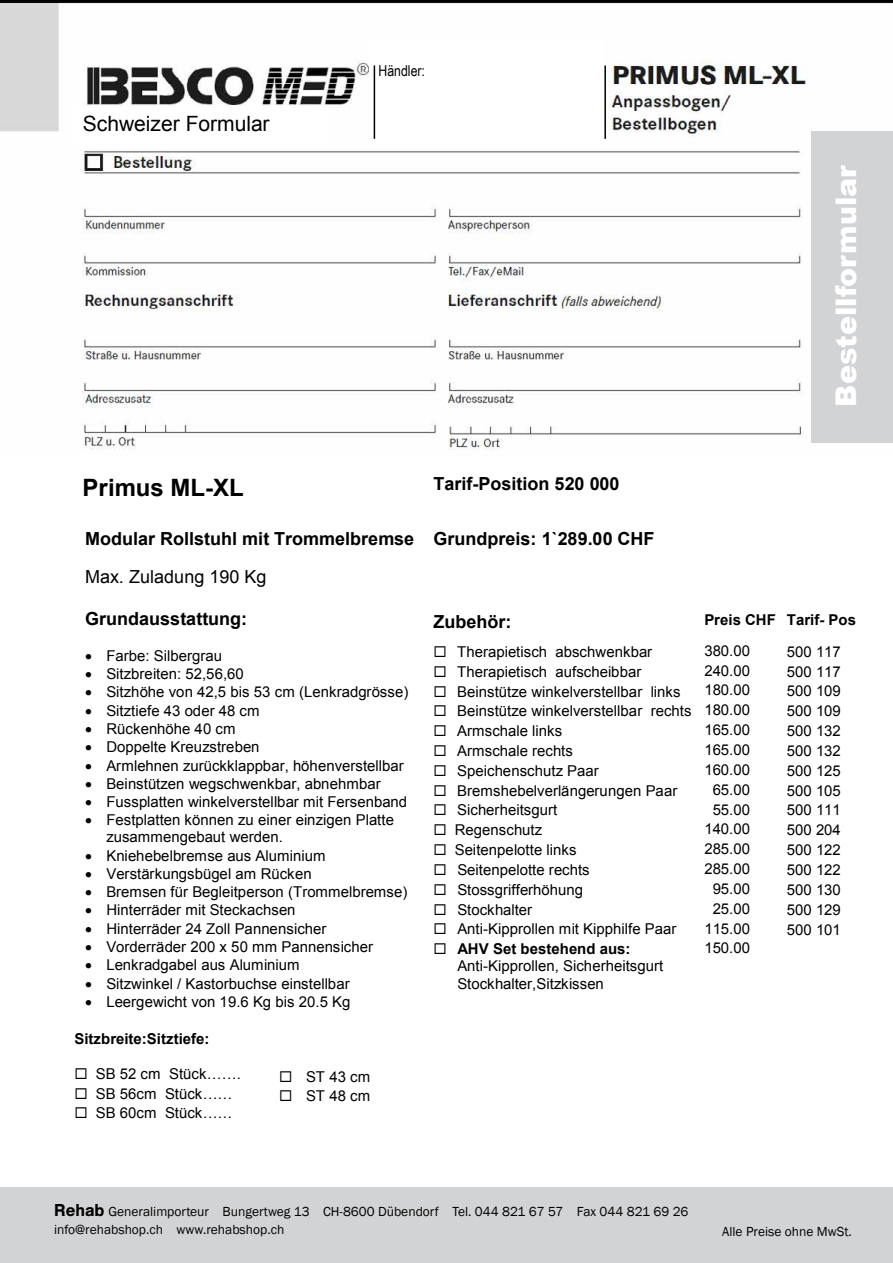
<style>
.page{position:relative;width:893px;height:1263px;background:#fff}
.page>*{position:absolute;margin:0;border:0;box-sizing:border-box;transform-origin:0 0}
.t1{font:900 28.5px "Arial";color:#fff}
.t2{font:700 24px "Arial";color:#000}
.t3{font:21px "Arial";color:#000}
.t4{font:700 18px "Arial";color:#000}
.t5{font:18px "Arial";letter-spacing:.005em;color:#000}
.t6{font:15px/19.8px "Arial";color:#000}
.t7{font:700 15px "Arial";color:#000}
.t8{font:15px "Arial Narrow";color:#000}
.t9{font:13.5px/18px "Franklin Gothic";color:#000}
.s1{font-weight:700}
.s2{font-family:"Nimbus San No 5 TCY";font-weight:500;font-size:18px}
</style>
<div class="page">
<div style="left:0;top:1188px;width:893px;height:75px;background:#d2d3d5"></div>
<img style="left:0;top:0;width:893px;height:450px">
<div style="left:72px;top:106px;width:256px;height:36px;background:#fff"></div>
<div style="left:369px;top:38px;width:235px;height:102px;background:#fff"></div>
<div style="left:811px;top:132px;width:82px;height:311px;background:#d2d3d5"></div>
<hr style="left:604px;top:65px;width:2px;height:74px;background:#000">
<hr style="left:374px;top:65px;width:1px;height:74px;background:#000">
<h3 class="t3" style="left:83px;top:110px;width:188px">Schweizer Formular</h3>
<p class="t8" style="left:379px;top:60px;width:48px">Händler:</p>
<h1 class="t1" style="left:825px;top:406px;width:244px;rotate:-90deg">Bestellformular</h1>
<h2 class="t2" style="left:83px;top:471px;width:163px">Primus ML-XL</h2>
<p class="t4" style="left:85px;top:527px;width:331px">Modular Rollstuhl mit Trommelbremse</p>
<p class="t5" style="left:85px;top:565px;width:183px">Max. Zuladung 190 Kg</p>
<p class="t4" style="left:85px;top:606px;width:164px">Grundausstattung:</p>
<p class="t6" style="left:85px;top:646px;width:138px">• Farbe: Silbergrau</p>
<p class="t6" style="left:85px;top:664px;width:160px">• Sitzbreiten: 52,56,60</p>
<p class="t6" style="left:85px;top:682px;width:325px">• Sitzhöhe von 42,5 bis 53 cm (Lenkradgrösse)</p>
<p class="t6" style="left:85px;top:700px;width:176px">• Sitztiefe 43 oder 48 cm</p>
<p class="t6" style="left:85px;top:719px;width:152px">• Rückenhöhe 40 cm</p>
<p class="t6" style="left:85px;top:737px;width:176px">• Doppelte Kreuzstreben</p>
<p class="t6" style="left:85px;top:755px;width:320px">• Armlehnen zurückklappbar, höhenverstellbar</p>
<p class="t6" style="left:85px;top:774px;width:297px">• Beinstützen wegschwenkbar, abnehmbar</p>
<p class="t6" style="left:85px;top:792px;width:324px">• Fussplatten winkelverstellbar mit Fersenband</p>
<p class="t6" style="left:106px;top:811px;width:289px;line-height:17.1px;text-indent:-21px">• Festplatten können zu einer einzigen Platte zusammengebaut werden.</p>
<p class="t6" style="left:85px;top:846px;width:242px">• Kniehebelbremse aus Aluminium</p>
<p class="t6" style="left:85px;top:864px;width:228px">• Verstärkungsbügel am Rücken</p>
<p class="t6" style="left:85px;top:882px;width:324px">• Bremsen für Begleitperson (Trommelbremse)</p>
<p class="t6" style="left:85px;top:900px;width:212px">• Hinterräder mit Steckachsen</p>
<p class="t6" style="left:85px;top:919px;width:243px">• Hinterräder 24 Zoll Pannensicher</p>
<p class="t6" style="left:85px;top:937px;width:289px">• Vorderräder 200 x 50 mm Pannensicher</p>
<p class="t6" style="left:85px;top:955px;width:216px">• Lenkradgabel aus Aluminium</p>
<p class="t6" style="left:85px;top:973px;width:266px">• Sitzwinkel / Kastorbuchse einstellbar</p>
<p class="t6" style="left:85px;top:992px;width:267px">• Leergewicht von 19.6 Kg bis 20.5 Kg</p>
<p class="t7" style="left:75px;top:1029px;width:136px">Sitzbreite:Sitztiefe:</p>
<p class="t6" style="left:75px;top:1064px;width:168px">◻ SB 52 cm Stück…….</p>
<p class="t6" style="left:75px;top:1084px;width:160px">◻ SB 56cm Stück……</p>
<p class="t6" style="left:75px;top:1103px;width:160px">◻ SB 60cm Stück……</p>
<p class="t6" style="left:279px;top:1066px;width:93px">◻ ST 43 cm</p>
<p class="t6" style="left:279px;top:1086px;width:93px">◻ ST 48 cm</p>
<p class="t4" style="left:433px;top:472px;width:188px">Tarif-Position 520 000</p>
<p class="t4" style="left:433px;top:527px;width:223px">Grundpreis: 1`289.00 CHF</p>
<p class="t4" style="left:433px;top:610px;width:79px">Zubehör:</p>
<p class="t6" style="left:433px;top:642px;width:220px">◻ Therapietisch abschwenkbar</p>
<p class="t6" style="left:433px;top:662px;width:209px">◻ Therapietisch aufscheibbar</p>
<p class="t6" style="left:433px;top:681px;width:249px">◻ Beinstütze winkelverstellbar links</p>
<p class="t6" style="left:433px;top:701px;width:260px">◻ Beinstütze winkelverstellbar rechts</p>
<p class="t6" style="left:433px;top:721px;width:130px">◻ Armschale links</p>
<p class="t6" style="left:433px;top:741px;width:141px">◻ Armschale rechts</p>
<p class="t6" style="left:433px;top:761px;width:167px">◻ Speichenschutz Paar</p>
<p class="t6" style="left:433px;top:781px;width:245px">◻ Bremshebelverlängerungen Paar</p>
<p class="t6" style="left:433px;top:800px;width:125px">◻ Sicherheitsgurt</p>
<p class="t6" style="left:434px;top:820px;width:110px">◻ Regenschutz</p>
<p class="t6" style="left:434px;top:840px;width:144px">◻ Seitenpelotte links</p>
<p class="t6" style="left:434px;top:860px;width:158px">◻ Seitenpelotte rechts</p>
<p class="t6" style="left:434px;top:880px;width:151px">◻ Stossgrifferhöhung</p>
<p class="t6" style="left:434px;top:900px;width:100px">◻ Stockhalter</p>
<p class="t6" style="left:434px;top:919px;width:244px">◻ Anti-Kipprollen mit Kipphilfe Paar</p>
<p class="t6" style="left:457px;top:940px;width:207px;line-height:17.2px;text-indent:-24px">◻ <span class="s1">AHV Set bestehend aus:<br></span>Anti-Kipprollen, Sicherheitsgurt<br>Stockhalter,Sitzkissen</p>
<p class="t7" style="left:704px;top:609px;width:73px">Preis CHF</p>
<p class="t6" style="left:704px;top:641px;width:47px;text-align:center">380.00<br>240.00<br>180.00<br>180.00<br>165.00<br>165.00<br>160.00<br>65.00<br>55.00<br>140.00<br>285.00<br>285.00<br>95.00<br>25.00<br>115.00<br>150.00</p>
<p class="t7" style="left:787px;top:609px;width:71px">Tarif- Pos</p>
<p class="t6" style="left:787px;top:642px;width:56px;text-align:justify">500 117<br>500 117<br>500 109<br>500 109<br>500 132<br>500 132<br>500 125<br>500 105<br>500 111<br>500 204<br>500 122<br>500 122<br>500 130<br>500 129<br>500 101</p>
<p class="t9" style="left:54px;top:1203px;width:636px"><span class="s2">Rehab</span> Generalimporteur Bungertweg 13 CH-8600 Dübendorf Tel. 044 821 67 57 Fax 044 821 69 26 info@rehabshop.ch www.rehabshop.ch</p>
<p class="t9" style="left:722px;top:1222px;width:131px">Alle Preise ohne MwSt.</p>
</div>
